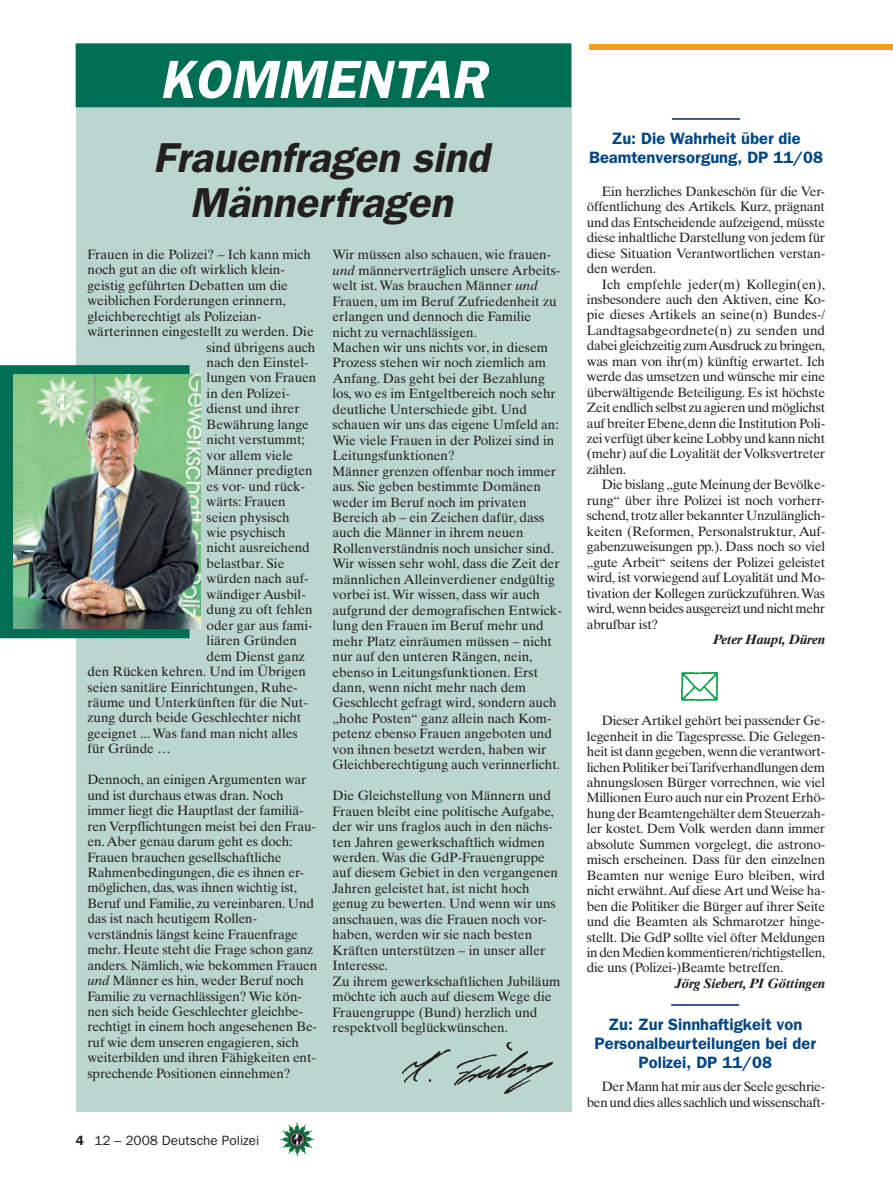
<style>
.page{position:relative;width:893px;height:1191px;background:#fff}
.page>*{position:absolute;margin:0;border:0;box-sizing:border-box;transform-origin:0 0}
.t1{font:italic 600 54px "Franklin Gothic";color:#fff}
.t2{font:italic 600 42px/45px "Franklin Gothic";color:#231f20;text-align:center}
.t3{font:600 16.5px/19.2px "Franklin Gothic";color:#004684;text-align:center}
.t4{font:13.5px/15.5px "Times Ten";color:#231f20;text-align:justify}
.t5{font:13.5px/15.5px "Times Ten";letter-spacing:-.03em;color:#231f20;text-align:right}
.t6{font:italic 700 13.5px "Times Ten";letter-spacing:-.02em;color:#231f20}
.t7{font:13.5px "Franklin Gothic";color:#231f20}
.s1{font-style:italic}
.s2{font-weight:600}
</style>
<div class="page">
<img style="left:282px;top:1124px;width:32px;height:32px">
<div style="left:76px;top:44px;width:495px;height:1068px;background:#bad6cf"></div>
<div style="left:76px;top:43px;width:495px;height:64px;background:#006e53;border:2px solid #006e53"></div>
<div style="left:0;top:365px;width:189px;height:273px;background:#006e53"></div>
<div style="left:589px;top:44px;width:303px;height:6px;background:#f89c1c"></div>
<img style="left:13px;top:374px;width:187px;height:255px">
<img style="left:402px;top:1042px;width:151px;height:52px">
<hr style="left:672px;top:118px;width:68px;height:2px;background:#002d66">
<img style="left:681px;top:672px;width:36px;height:28px">
<hr style="left:671px;top:1004px;width:68px;height:1px;background:#002d66">
<h1 class="t1" style="left:159px;top:61px;width:337px">KOMMENTAR</h1>
<h2 class="t2" style="left:153px;top:139px;width:345px">Frauenfragen sind<br>Männerfragen</h2>
<p class="t3" style="left:589px;top:130px;width:235px">Zu: Die Wahrheit über die<br>Beamtenversorgung, DP 11/08</p>
<p class="t4" style="left:587px;top:185px;width:240px;text-indent:15px">Ein herzliches Dankeschön für die Ver&shy;öffentlichung des Artikels. Kurz, prägnant und das Entscheidende aufzeigend, müsste diese inhaltliche Darstellung von jedem für diese Situation Verantwortlichen verstan&shy;den werden.</p>
<p class="t4" style="left:587px;top:277px;width:240px;text-indent:15px">Ich empfehle jeder(m) Kollegin(en), insbesondere auch den Aktiven, eine Ko&shy;pie dieses Artikels an seine(n) Bundes-/ Landtagsabgeordnete(n) zu senden und dabei gleichzeitig zum Ausdruck zu bringen, was man von ihr(m) künftig erwartet. Ich werde das umsetzen und wünsche mir eine überwältigende Beteiligung. Es ist höchste Zeit endlich selbst zu agieren und möglichst auf breiter Ebene, denn die Institution Poli&shy;zei verfügt über keine Lobby und kann nicht (mehr) auf die Loyalität der Volksvertreter zählen.</p>
<p class="t4" style="left:587px;top:478px;width:240px;text-indent:15px">Die bislang „gute Meinung der Bevölke&shy;rung“ über ihre Polizei ist noch vorherr&shy;schend, trotz aller bekannter Unzulänglich&shy;keiten (Reformen, Personalstruktur, Auf&shy;gabenzuweisungen pp.). Dass noch so viel „gute Arbeit“ seitens der Polizei geleistet wird, ist vorwiegend auf Loyalität und Mo&shy;tivation der Kollegen zurückzuführen. Was wird, wenn beides ausgereizt und nicht mehr abrufbar ist?</p>
<p class="t6" style="left:713px;top:634px;width:113px">Peter Haupt, Düren</p>
<p class="t4" style="left:87px;top:248px;width:225px">Frauen in die Polizei? – Ich kann mich</p>
<p class="t4" style="left:87px;top:263px;width:199px">noch gut an die oft wirklich klein-</p>
<p class="t4" style="left:87px;top:279px;width:202px">geistig geführten Debatten um die</p>
<p class="t4" style="left:87px;top:294px;width:200px">weiblichen Forderungen erinnern,</p>
<p class="t4" style="left:87px;top:310px;width:176px">gleichberechtigt als Polizeian-</p>
<p class="t4" style="left:87px;top:325px;width:228px">wärterinnen eingestellt zu werden. Die</p>
<p class="t4" style="left:206px;top:340px;width:110px">sind übrigens auch</p>
<p class="t4" style="left:206px;top:356px;width:104px">nach den Einstel-</p>
<p class="t4" style="left:206px;top:371px;width:111px">lungen von Frauen</p>
<p class="t4" style="left:206px;top:387px;width:85px">in den Polizei-</p>
<p class="t4" style="left:206px;top:402px;width:95px">dienst und ihrer</p>
<p class="t4" style="left:206px;top:418px;width:104px">Bewährung lange</p>
<p class="t4" style="left:206px;top:433px;width:100px">nicht verstummt;</p>
<p class="t4" style="left:206px;top:449px;width:88px">vor allem viele</p>
<p class="t4" style="left:206px;top:464px;width:108px">Männer predigten</p>
<p class="t4" style="left:206px;top:480px;width:100px">es vor- und rück-</p>
<p class="t4" style="left:206px;top:495px;width:81px">wärts: Frauen</p>
<p class="t4" style="left:206px;top:510px;width:84px">seien physisch</p>
<p class="t4" style="left:206px;top:526px;width:81px">wie psychisch</p>
<p class="t4" style="left:206px;top:541px;width:105px">nicht ausreichend</p>
<p class="t4" style="left:206px;top:557px;width:79px">belastbar. Sie</p>
<p class="t4" style="left:206px;top:572px;width:104px">würden nach auf-</p>
<p class="t4" style="left:206px;top:588px;width:101px">wändiger Ausbil-</p>
<p class="t4" style="left:206px;top:603px;width:108px">dung zu oft fehlen</p>
<p class="t4" style="left:206px;top:619px;width:108px">oder gar aus fami-</p>
<p class="t4" style="left:206px;top:634px;width:92px">liären Gründen</p>
<p class="t4" style="left:206px;top:649px;width:100px">dem Dienst ganz</p>
<p class="t4" style="left:87px;top:665px;width:220px">den Rücken kehren. Und im Übrigen</p>
<p class="t4" style="left:87px;top:680px;width:212px">seien sanitäre Einrichtungen, Ruhe-</p>
<p class="t4" style="left:87px;top:696px;width:222px">räume und Unterkünften für die Nut-</p>
<p class="t4" style="left:87px;top:711px;width:215px">zung durch beide Geschlechter nicht</p>
<p class="t4" style="left:87px;top:727px;width:212px">geeignet ... Was fand man nicht alles</p>
<p class="t4" style="left:87px;top:742px;width:85px">für Gründe …</p>
<p class="t4" style="left:87px;top:773px;width:231px;text-align:left">Dennoch, an einigen Argumenten war und ist durchaus etwas dran. Noch immer liegt die Hauptlast der familiä&shy;ren Verpflichtungen meist bei den Frau&shy;en. Aber genau darum geht es doch:<br>Frauen brauchen gesellschaftliche Rahmenbedingungen, die es ihnen er&shy;möglichen, das, was ihnen wichtig ist, Beruf und Familie, zu vereinbaren. Und das ist nach heutigem Rollen&shy;verständnis längst keine Frauenfrage mehr. Heute steht die Frage schon ganz anders. Nämlich, wie bekommen Frauen <span class="s1">und</span> Männer es hin, weder Beruf noch Familie zu vernachlässigen? Wie kön&shy;nen sich beide Geschlechter gleichbe&shy;rechtigt in einem hoch angesehenen Be&shy;ruf wie dem unseren engagieren, sich weiterbilden und ihren Fähigkeiten ent&shy;sprechende Positionen einnehmen?</p>
<p class="t4" style="left:332px;top:248px;width:231px;text-align:left">Wir müssen also schauen, wie frauen&shy;<span class="s1">und</span> männerverträglich unsere Arbeits&shy;welt ist. Was brauchen Männer <span class="s1">und </span>Frauen, um im Beruf Zufriedenheit zu erlangen und dennoch die Familie nicht zu vernachlässigen.<br>Machen wir uns nichts vor, in diesem Prozess stehen wir noch ziemlich am Anfang. Das geht bei der Bezahlung los, wo es im Entgeltbereich noch sehr deutliche Unterschiede gibt. Und schauen wir uns das eigene Umfeld an:<br>Wie viele Frauen in der Polizei sind in Leitungsfunktionen?<br>Männer grenzen offenbar noch immer aus. Sie geben bestimmte Domänen weder im Beruf noch im privaten Bereich ab – ein Zeichen dafür, dass auch die Männer in ihrem neuen Rollenverständnis noch unsicher sind.<br>Wir wissen sehr wohl, dass die Zeit der männlichen Alleinverdiener endgültig vorbei ist. Wir wissen, dass wir auch aufgrund der demografischen Entwick&shy;lung den Frauen im Beruf mehr und mehr Platz einräumen müssen – nicht nur auf den unteren Rängen, nein, ebenso in Leitungsfunktionen. Erst dann, wenn nicht mehr nach dem Geschlecht gefragt wird, sondern auch „hohe Posten“ ganz allein nach Kom&shy;petenz ebenso Frauen angeboten und von ihnen besetzt werden, haben wir Gleichberechtigung auch verinnerlicht.</p>
<p class="t4" style="left:332px;top:789px;width:229px;text-align:left">Die Gleichstellung von Männern und Frauen bleibt eine politische Aufgabe, der wir uns fraglos auch in den nächs&shy;ten Jahren gewerkschaftlich widmen werden. Was die GdP-Frauengruppe auf diesem Gebiet in den vergangenen Jahren geleistet hat, ist nicht hoch genug zu bewerten. Und wenn wir uns anschauen, was die Frauen noch vor&shy;haben, werden wir sie nach besten Kräften unterstützen – in unser aller Interesse.<br>Zu ihrem gewerkschaftlichen Jubiläum möchte ich auch auf diesem Wege die Frauengruppe (Bund) herzlich und respektvoll beglückwünschen.</p>
<p class="t4" style="left:587px;top:714px;width:240px;text-indent:15px">Dieser Artikel gehört bei passender Ge&shy;legenheit in die Tagespresse. Die Gelegen&shy;heit ist dann gegeben, wenn die verantwort&shy;lichen Politiker bei Tarifverhandlungen dem ahnungslosen Bürger vorrechnen, wie viel Millionen Euro auch nur ein Prozent Erhö&shy;hung der Beamtengehälter dem Steuerzah&shy;ler kostet. Dem Volk werden dann immer absolute Summen vorgelegt, die astrono&shy;misch erscheinen. Dass für den einzelnen Beamten nur wenige Euro bleiben, wird nicht erwähnt. Auf diese Art und Weise ha&shy;ben die Politiker die Bürger auf ihrer Seite und die Beamten als Schmarotzer hinge&shy;stellt. Die GdP sollte viel öfter Meldungen in den Medien kommentieren/richtigstellen, die uns (Polizei-)Beamte betreffen.</p>
<p class="t6" style="left:675px;top:978px;width:152px">Jörg Siebert, PI Göttingen</p>
<p class="t3" style="left:594px;top:1016px;width:223px">Zu: Zur Sinnhaftigkeit von<br>Personalbeurteilungen bei der<br>Polizei, DP 11/08</p>
<p class="t5" style="left:587px;top:1080px;width:240px">Der Mann hat mir aus der Seele geschrie&shy;ben und dies alles sachlich und wissenschaft-</p>
<p class="t7" style="left:76px;top:1136px;width:185px"><span class="s2">4</span> 12 – 2008 Deutsche Polizei</p>
</div>
